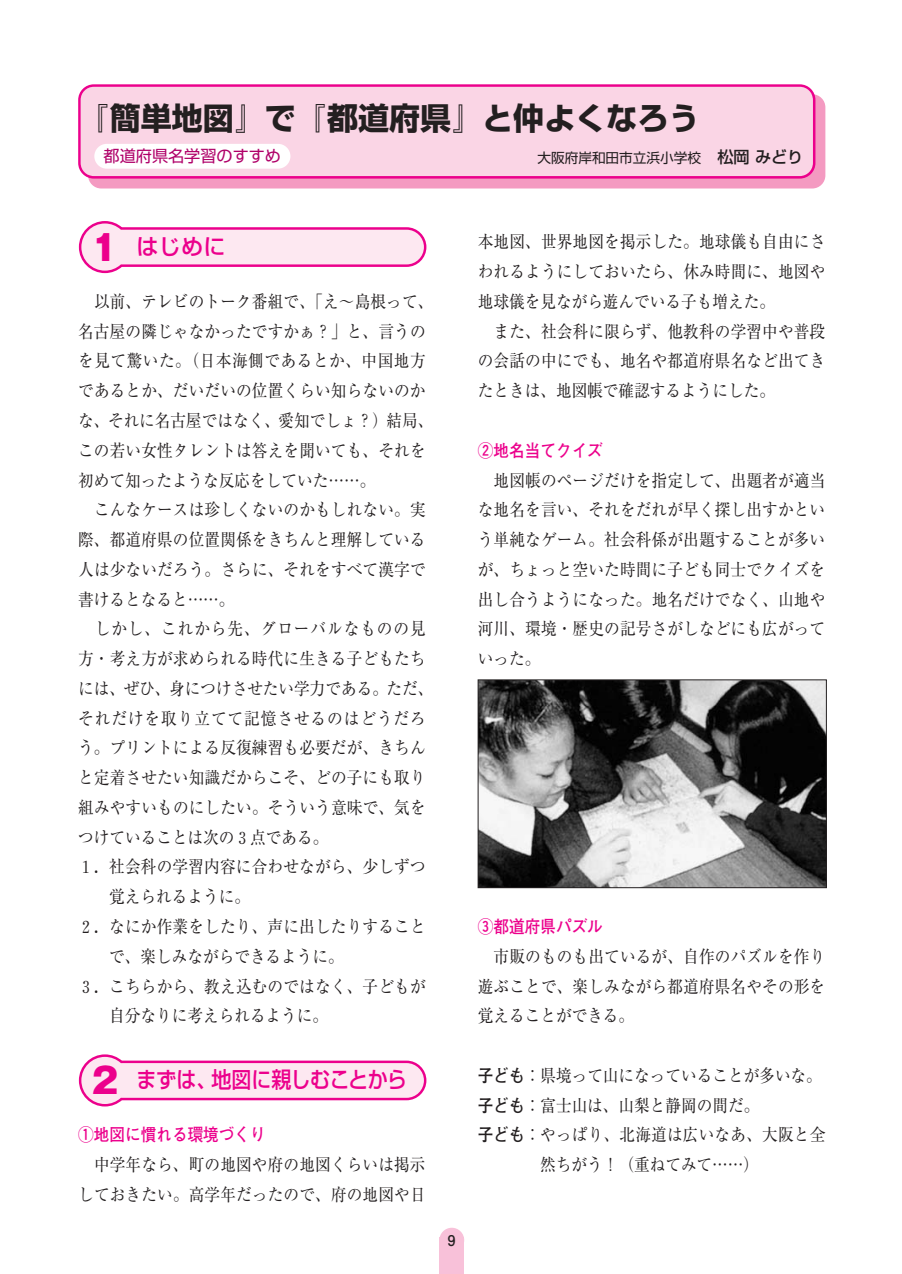
<style>
.page{position:relative;width:902px;height:1274px;background:#fff}
.page>*{position:absolute;margin:0;border:0;box-sizing:border-box;transform-origin:0 0}
.t1{font:700 30.97px "Shin Go";color:#231f20}
.t2{font:500 22.4px "Shin Go";letter-spacing:-.005em;color:#ec008c;scale:.9 1}
.t3{font:500 22.4px "Shin Go";letter-spacing:-.005em;color:#ec008c}
.t4{font:17.32px/29.8px "Ryumin";letter-spacing:.01em;color:#231f20;text-align:justify;scale:.9 1}
.t5{font:17.32px "Ryumin";letter-spacing:.06em;color:#231f20;scale:.9 1}
.t6{font:700 17.32px "Futo Go B101";color:#ec008c;scale:.9 1}
.t7{font:16.1px "Shin Go";color:#b00069}
.t8{font:13.65px "Shin Go";color:#231f20}
.t9{font:500 13.65px "Jun 34";color:#231f20}
.s1{font-weight:500;font-size:16.1px}
.s2{font-family:"Gothic MB101 hea";font-weight:400;font-size:34.65px}
.s3{font-family:"Futo Go B101";font-weight:700}
</style>
<div class="page">
<div style="left:439px;top:1228px;width:25px;height:25px;background:#f8c1d9;border-radius:50%"></div>
<div style="left:439px;top:1238px;width:25px;height:36px;background:#f8c1d9"></div>
<div style="left:88px;top:94px;width:737px;height:95px;background:#f49ac1;border-radius:13px"></div>
<div style="left:81px;top:87px;width:731px;height:89px;background:#fad5e5;border-radius:13px"></div>
<div style="left:78px;top:84px;width:737px;height:95px;border:2px solid #ec008c;border-radius:14px"></div>
<div style="left:94px;top:144px;width:196px;height:25px;background:#fff;border-radius:12px"></div>
<svg style="left:78px;top:221px;width:349px;height:53px"></svg>
<svg style="left:78px;top:1054px;width:349px;height:53px"></svg>
<img style="left:479px;top:682px;width:345px;height:204px">
<div style="left:477px;top:680px;width:349px;height:208px;border:1px solid #231f20"></div>
<h1 class="t1" style="left:79px;top:107px;width:622px">『簡単地図』で『都道府県』と仲よくなろう</h1>
<p class="t7" style="left:104px;top:150px;width:179px">都道府県名学習のすすめ</p>
<p class="t8" style="left:537px;top:153px;width:267px">大阪府岸和田市立浜小学校 <span class="s1">松岡みどり</span></p>
<p class="t3" style="left:92px;top:238px;width:136px"><span class="s2">1</span> はじめに</p>
<p class="t4" style="left:78px;top:289px;width:396px;text-align:left;text-indent:16px">以前、テレビのトーク番組で、「え～島根って、名古屋の隣じゃなかったですかぁ？」と、言うのを見て驚いた。（日本海側であるとか、中国地方であるとか、だいだいの位置くらい知らないのかな、それに名古屋ではなく、愛知でしょ？）結局、この若い女性タレントは答えを聞いても、それを初めて知ったような反応をしていた……。</p>
<p class="t4" style="left:78px;top:497px;width:387px;text-indent:16px">こんなケースは珍しくないのかもしれない。実際、都道府県の位置関係をきちんと理解している人は少ないだろう。さらに、それをすべて漢字で書けるとなると……。</p>
<p class="t5" style="left:95px;top:623px;width:369px">しかし、これから先、グローバルなものの見</p>
<p class="t4" style="left:78px;top:646px;width:387px">方・考え方が求められる時代に生きる子どもたち</p>
<p class="t4" style="left:78px;top:676px;width:396px">には、ぜひ、身につけさせたい学力である。ただ、</p>
<p class="t5" style="left:78px;top:712px;width:387px">それだけを取り立てて記憶させるのはどうだろ</p>
<p class="t4" style="left:78px;top:735px;width:387px">う。プリントによる反復練習も必要だが、きちん</p>
<p class="t4" style="left:78px;top:765px;width:387px">と定着させたい知識だからこそ、どの子にも取り</p>
<p class="t4" style="left:78px;top:795px;width:387px">組みやすいものにしたい。そういう意味で、気を</p>
<p class="t4" style="left:78px;top:825px;width:279px">つけていることは次の３点である。</p>
<p class="t4" style="left:78px;top:854px;width:387px">１．社会科の学習内容に合わせながら、少しずつ</p>
<p class="t4" style="left:109px;top:884px;width:158px">覚えられるように。</p>
<p class="t4" style="left:78px;top:914px;width:387px">２．なにか作業をしたり、声に出したりすること</p>
<p class="t4" style="left:109px;top:944px;width:262px">で、楽しみながらできるように。</p>
<p class="t4" style="left:78px;top:973px;width:387px">３．こちらから、教え込むのではなく、子どもが</p>
<p class="t4" style="left:109px;top:1003px;width:245px">自分なりに考えられるように。</p>
<p class="t2" style="left:92px;top:1072px;width:351px"><span class="s2">2</span> まずは、地図に親しむことから</p>
<p class="t6" style="left:78px;top:1128px;width:210px">①地図に慣れる環境づくり</p>
<p class="t4" style="left:78px;top:1152px;width:387px;text-align:right">中学年なら、町の地図や府の地図くらいは掲示しておきたい。高学年だったので、府の地図や日</p>
<p class="t9" style="left:447px;top:1236px;width:10px">9</p>
<p class="t4" style="left:477px;top:229px;width:387px">本地図、世界地図を掲示した。地球儀も自由にさわれるようにしておいたら、休み時間に、地図や地球儀を見ながら遊んでいる子も増えた。</p>
<p class="t4" style="left:477px;top:319px;width:387px;text-indent:16px">また、社会科に限らず、他教科の学習中や普段の会話の中にでも、地名や都道府県名など出てきたときは、地図帳で確認するようにした。</p>
<p class="t6" style="left:477px;top:444px;width:140px">②地名当てクイズ</p>
<p class="t4" style="left:477px;top:467px;width:387px;text-indent:16px">地図帳のページだけを指定して、出題者が適当な地名を言い、それをだれが早く探し出すかという単純なゲーム。社会科係が出題することが多いが、ちょっと空いた時間に子ども同士でクイズを出し合うようになった。地名だけでなく、山地や河川、環境・歴史の記号さがしなどにも広がっていった。</p>
<p class="t6" style="left:477px;top:920px;width:140px">③都道府県パズル</p>
<p class="t4" style="left:477px;top:944px;width:387px;text-indent:16px">市販のものも出ているが、自作のパズルを作り遊ぶことで、楽しみながら都道府県名やその形を覚えることができる。</p>
<p class="t4" style="left:477px;top:1063px;width:384px"><span class="s3">子ども</span>：県境って山になっていることが多いな。</p>
<p class="t4" style="left:477px;top:1093px;width:314px"><span class="s3">子ども</span>：富士山は、山梨と静岡の間だ。</p>
<p class="t4" style="left:477px;top:1122px;width:387px"><span class="s3">子ども</span>：やっぱり、北海道は広いなあ、大阪と全</p>
<p class="t4" style="left:540px;top:1152px;width:245px">然ちがう！（重ねてみて……）</p>
</div>
